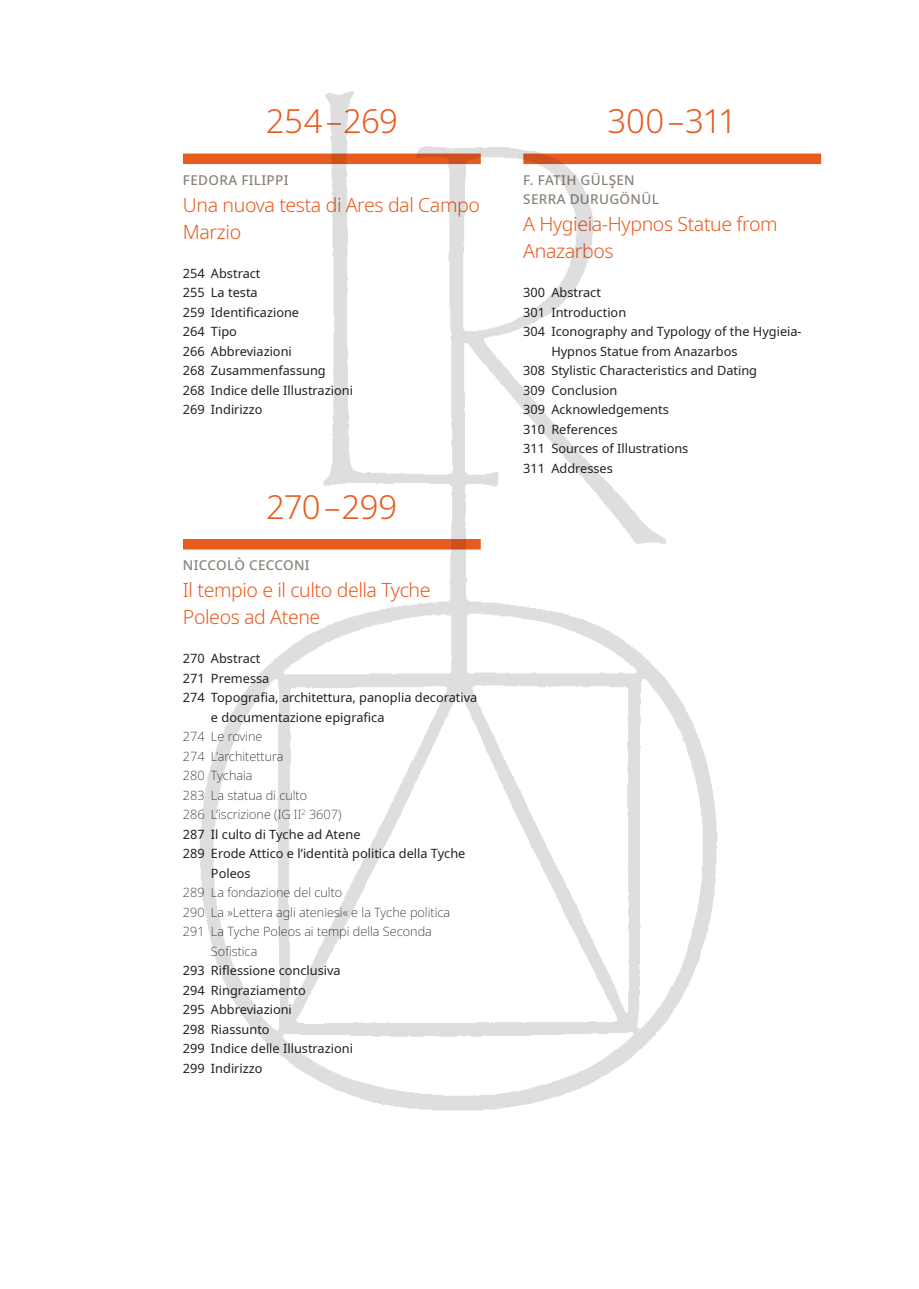
<style>
.page{position:relative;width:919px;height:1289px;background:#fff}
.page>*{position:absolute;margin:0;border:0;box-sizing:border-box;transform-origin:0 0}
.t1{font:300 33px "Noto Sans";letter-spacing:-.02em;color:#e95a1f}
.t2{font:300 19.5px/27px "Noto Sans";letter-spacing:-.02em;color:#e95a1f}
.t3{font:500 13.5px/19.5px "Noto Sans";letter-spacing:.025em;color:#8a8279}
.t4{font:12.75px/19.5px "Noto Sans";color:#231f20}
.t5{font:200 12.75px "Noto Sans";color:#231f20}
</style>
<div class="page">
<div style="left:523px;top:153px;width:298px;height:11px;background:#e95a1f"></div>
<img style="left:182px;top:91px;width:552px;height:1020px">
<h1 class="t1" style="left:266px;top:98px;width:134px">254–269</h1>
<p class="t3" style="left:183px;top:170px;width:107px">FEDORA FILIPPI</p>
<h2 class="t2" style="left:183px;top:191px;width:298px">Una nuova testa di Ares dal Campo<br>Marzio</h2>
<p class="t4" style="left:183px;top:263px;width:171px">254 Abstract<br>255 La testa<br>259 Identificazione<br>264 Tipo<br>266 Abbreviazioni<br>268 Zusammenfassung<br>268 Indice delle Illustrazioni<br>269 Indirizzo</p>
<h1 class="t1" style="left:266px;top:483px;width:133px">270–299</h1>
<p class="t3" style="left:183px;top:555px;width:128px">NICCOLÒ CECCONI</p>
<h2 class="t2" style="left:183px;top:577px;width:249px">Il tempio e il culto della Tyche<br>Poleos ad Atene</h2>
<p class="t4" style="left:183px;top:649px;width:79px">270 Abstract</p>
<p class="t4" style="left:183px;top:668px;width:88px">271 Premessa</p>
<p class="t4" style="left:183px;top:688px;width:296px">274 Topografia, architettura, panoplia decorativa</p>
<p class="t4" style="left:211px;top:707px;width:175px">e documentazione epigrafica</p>
<p class="t5" style="left:183px;top:727px;width:81px">274 Le rovine</p>
<p class="t5" style="left:183px;top:747px;width:102px">274 L’architettura</p>
<p class="t5" style="left:183px;top:766px;width:71px">280 Tychaia</p>
<p class="t5" style="left:183px;top:786px;width:126px">283 La statua di culto</p>
<p class="t5" style="left:183px;top:805px;width:160px">286 L’iscrizione (IG II<sup>2</sup> 3607)</p>
<p class="t4" style="left:183px;top:824px;width:179px">287 Il culto di Tyche ad Atene</p>
<p class="t4" style="left:183px;top:844px;width:284px">289 Erode Attico e l’identità politica della Tyche</p>
<p class="t4" style="left:211px;top:863px;width:41px">Poleos</p>
<p class="t5" style="left:183px;top:883px;width:161px">289 La fondazione del culto</p>
<p class="t5" style="left:183px;top:903px;width:269px">290 La »Lettera agli ateniesi« e la Tyche politica</p>
<p class="t5" style="left:183px;top:922px;width:250px">291 La Tyche Poleos ai tempi della Seconda</p>
<p class="t5" style="left:211px;top:942px;width:48px">Sofistica</p>
<p class="t4" style="left:183px;top:961px;width:171px">293 Riflessione conclusiva<br>294 Ringraziamento<br>295 Abbreviazioni<br>298 Riassunto<br>299 Indice delle Illustrazioni<br>299 Indirizzo</p>
<h1 class="t1" style="left:607px;top:98px;width:131px">300–311</h1>
<p class="t3" style="left:523px;top:170px;width:137px">F. FATIH GÜLŞEN<br>SERRA DURUGÖNÜL</p>
<h2 class="t2" style="left:523px;top:211px;width:256px">A Hygieia-Hypnos Statue from<br>Anazarbos</h2>
<p class="t4" style="left:523px;top:283px;width:79px">300 Abstract</p>
<p class="t4" style="left:523px;top:302px;width:104px">301 Introduction</p>
<p class="t4" style="left:523px;top:322px;width:280px">304 Iconography and Typology of the Hygieia-</p>
<p class="t4" style="left:551px;top:341px;width:188px">Hypnos Statue from Anazarbos</p>
<p class="t4" style="left:523px;top:361px;width:235px">308 Stylistic Characteristics and Dating</p>
<p class="t4" style="left:523px;top:380px;width:95px">309 Conclusion</p>
<p class="t4" style="left:523px;top:400px;width:147px">309 Acknowledgements</p>
<p class="t4" style="left:523px;top:419px;width:96px">310 References</p>
<p class="t4" style="left:523px;top:439px;width:167px">311 Sources of Illustrations</p>
<p class="t4" style="left:523px;top:458px;width:91px">311 Addresses</p>
</div>
